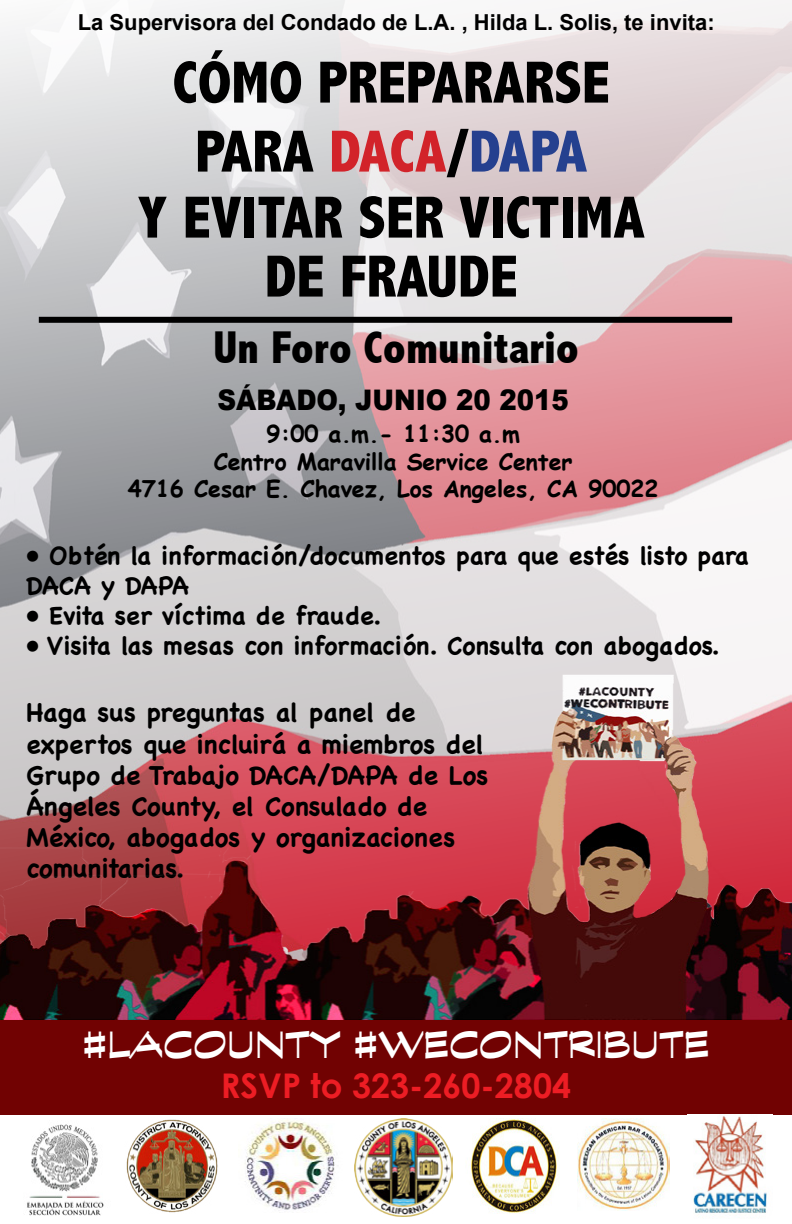
<style>
.page{position:relative;width:792px;height:1224px;background:#fff}
.page>*{position:absolute;margin:0;border:0;box-sizing:border-box;transform-origin:0 0}
.t1{font:800 condensed 60px/67.5px "Abadi";color:#000;text-align:center}
.t2{font:800 condensed 46px "Abadi";color:#000}
.t3{font:700 42px "Graphite Std";color:#fff}
.t4{font:700 34px "Century Gothic";color:#ed1d24}
.t5{font:900 28.3px "Arial";color:#000;scale:.92 1}
.t6{font:700 26px/31.2px "Chalkboard";color:#000}
.t7{font:700 25px/30px "Chalkboard";color:#000}
.t8{font:700 23px/27.6px "Comic Sans MS";color:#000;text-align:center}
.t9{font:700 22px "Arial";color:#000}
.s1{color:#d2232a}
.s2{color:#25408f}
</style>
<div class="page">
<img style="left:0;top:0;width:792px;height:665px">
<svg style="left:446px;top:128px;width:24px;height:51px"></svg>
<div style="left:39px;top:317px;width:693px;height:6px;background:#000"></div>
<div style="left:0;top:1020px;width:792px;height:95px;background:#710202"></div>
<img style="left:355px;top:1119px;width:97px;height:97px">
<img style="left:471px;top:1119px;width:88px;height:95px">
<img style="left:126px;top:1119px;width:92px;height:94px">
<img style="left:27px;top:1124px;width:77px;height:92px">
<img style="left:693px;top:1116px;width:74px;height:97px">
<img style="left:578px;top:1119px;width:92px;height:91px">
<img style="left:245px;top:1119px;width:90px;height:91px">
<img style="left:0;top:665px;width:792px;height:355px">
<p class="t9" style="left:78px;top:8px;width:638px">La Supervisora del Condado de L.A. , Hilda L. Solis, te invita:</p>
<h1 class="t1" style="left:137px;top:49px;width:509px">CÓMO PREPARARSE<br>PARA <span class="s1">DACA</span>/<span class="s2">DAPA<br></span>Y EVITAR SER VICTIMA</h1>
<h1 class="t1" style="left:265px;top:243px;width:255px">DE FRAUDE</h1>
<h2 class="t2" style="left:213px;top:321px;width:367px">Un Foro Comunitario</h2>
<p class="t5" style="left:217px;top:379px;width:384px">SÁBADO, JUNIO 20 2015</p>
<p class="t8" style="left:128px;top:419px;width:532px">9:00 a.m.- 11:30 a.m<br>Centro Maravilla Service Center<br>4716 Cesar E. Chavez, Los Angeles, CA 90022</p>
<p class="t7" style="left:27px;top:541px;width:724px">• Obtén la información/documentos para que estés listo para<br>DACA y DAPA</p>
<p class="t7" style="left:27px;top:601px;width:357px">• Evita ser víctima de fraude.</p>
<p class="t7" style="left:27px;top:631px;width:695px">• Visita las mesas con información. Consulta con abogados.</p>
<p class="t6" style="left:27px;top:697px;width:463px">Haga sus preguntas al panel de expertos que incluirá a miembros del<br>Grupo de Trabajo DACA/DAPA de Los<br>Ángeles County, el Consulado de<br>México, abogados y organizaciones comunitarias.</p>
<h3 class="t3" style="left:83px;top:1021px;width:628px">#LACOUNTY #WECONTRIBUTE</h3>
<h3 class="t4" style="left:221px;top:1065px;width:352px">RSVP to 323-260-2804</h3>
</div>
